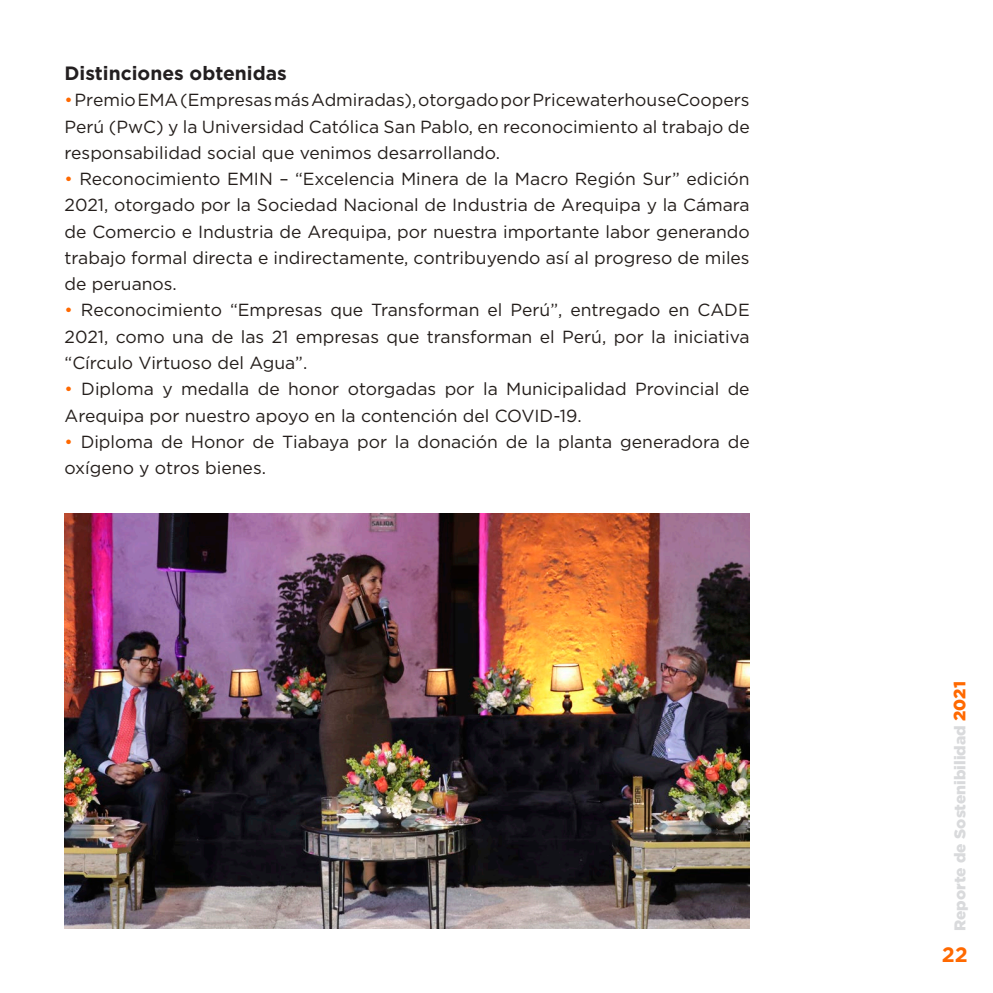
<style>
.page{position:relative;width:993px;height:993px;background:#fff}
.page>*{position:absolute;margin:0;border:0;box-sizing:border-box;transform-origin:0 0}
.t1{font:700 20.82px "Gotham";color:#ff6900}
.indice{font:700 19.25px "Gotham";color:#231f20}
.indice-2{font:17.5px/26.2px "Gotham";color:#241e1b;text-align:justify}
.t2{font:900 15.58px "Gotham";color:#d9dadc}
.s1{color:#ff6900}
.s2{font-size:16.45px;color:#ff6900}
</style>
<div class="page">
<img style="left:64px;top:513px;width:685px;height:415px">
<p class="indice" style="left:64px;top:60px;width:224px">Distinciones obtenidas</p>
<p class="indice-2" style="left:64px;top:86px;width:686px"><span class="s1">•</span> Premio EMA (Empresas más Admiradas), otorgado por PricewaterhouseCoopers Perú (PwC) y la Universidad Católica San Pablo, en reconocimiento al trabajo de responsabilidad social que venimos desarrollando.</p>
<p class="indice-2" style="left:64px;top:165px;width:686px"><span class="s1">•</span> Reconocimiento EMIN – “Excelencia Minera de la Macro Región Sur” edición 2021, otorgado por la Sociedad Nacional de Industria de Arequipa y la Cámara de Comercio e Industria de Arequipa, por nuestra importante labor generando trabajo formal directa e indirectamente, contribuyendo así al progreso de miles de peruanos.</p>
<p class="indice-2" style="left:64px;top:296px;width:686px"><span class="s1">•</span> Reconocimiento “Empresas que Transforman el Perú”, entregado en CADE 2021, como una de las 21 empresas que transforman el Perú, por la iniciativa “Círculo Virtuoso del Agua”.</p>
<p class="indice-2" style="left:64px;top:375px;width:686px"><span class="s1">•</span> Diploma y medalla de honor otorgadas por la Municipalidad Provincial de<br>Arequipa por nuestro apoyo en la contención del COVID-19.</p>
<p class="indice-2" style="left:64px;top:428px;width:686px"><span class="s1">•</span> Diploma de Honor de Tiabaya por la donación de la planta generadora de oxígeno y otros bienes.</p>
<p class="t2" style="left:948px;top:930px;width:251px;rotate:-90deg">Reporte de Sostenibilidad <span class="s2">2021</span></p>
<p class="t1" style="left:941px;top:940px;width:27px">22</p>
</div>
